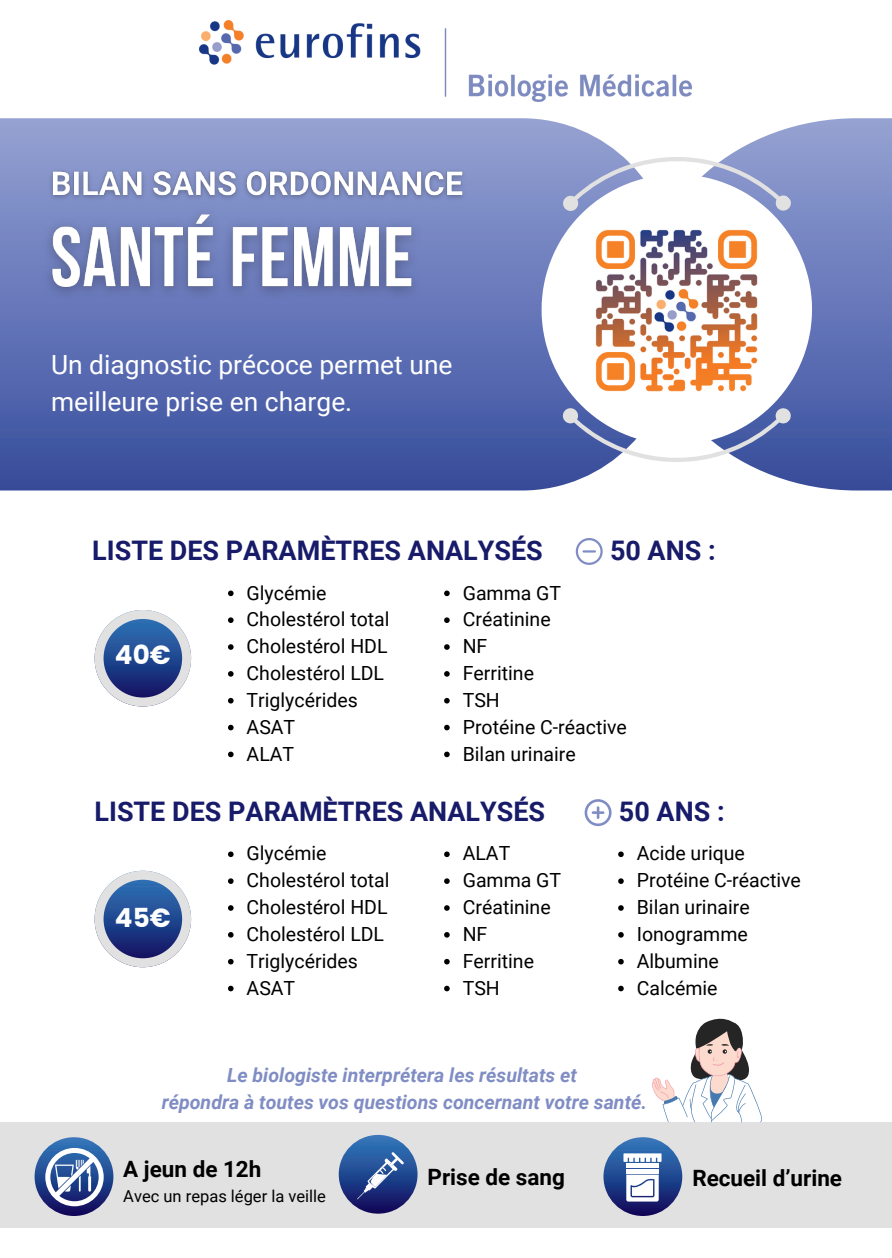
<style>
.page{position:relative;width:892px;height:1258px;background:#fff}
.page>*{position:absolute;margin:0;border:0;box-sizing:border-box;transform-origin:0 0}
.t1{font:700 27px "Roboto";color:#171b69}
.t2{font:26.4px/36.9px "Roboto";color:#fff}
.t3{font:700 26.1px "Poppins";color:#fff}
.t4{font:700 22.5px "Roboto";color:#000}
.t5{font:19.5px "Roboto";color:#000}
.t6{font:italic 700 19.5px "Roboto";color:#808dc4}
.t7{font:16.5px "Roboto";color:#000}
</style>
<div class="page">
<svg style="left:0;top:118px;width:485px;height:372px;background:#5e70b3"></svg>
<div style="left:643px;top:118px;width:248px;height:372px;background:linear-gradient(to bottom,#96a2d4,#374d9d)"></div>
<svg style="left:485px;top:118px;width:382px;height:373px;background:#6a7bb9"></svg>
<svg style="left:518px;top:151px;width:317px;height:317px;background:#6d7dbb"></svg>
<svg style="left:550px;top:183px;width:253px;height:253px"></svg>
<svg style="left:559px;top:86px;width:235px;height:234px"></svg>
<svg style="left:559px;top:299px;width:234px;height:192px"></svg>
<div style="left:0;top:1122px;width:891px;height:106px;background:#e1e1e1"></div>
<svg style="left:35px;top:1137px;width:78px;height:79px"></svg>
<div style="left:338px;top:1135px;width:79px;height:78px;background:linear-gradient(to bottom,#3680c1,#110d5d);border-radius:50%"></div>
<svg style="left:603px;top:1137px;width:79px;height:79px;background:#2b4c92"></svg>
<svg style="left:45px;top:1148px;width:59px;height:58px;background:#798eba"></svg>
<svg style="left:357px;top:1152px;width:47px;height:47px;background:#43619f"></svg>
<hr style="left:626px;top:1163px;width:32px;height:4px;background:#fff">
<hr style="left:626px;top:1169px;width:32px;height:4px;background:#fff">
<svg style="left:623px;top:1153px;width:38px;height:9px"></svg>
<svg style="left:626px;top:1174px;width:32px;height:27px"></svg>
<svg style="left:94px;top:610px;width:97px;height:96px"></svg>
<img style="left:200px;top:21px;width:491px;height:80px">
<svg style="left:94px;top:871px;width:97px;height:96px"></svg>
<svg style="left:584px;top:799px;width:27px;height:27px"></svg>
<svg style="left:575px;top:538px;width:27px;height:27px"></svg>
<svg style="left:652px;top:1018px;width:110px;height:104px"></svg>
<img style="left:585px;top:219px;width:182px;height:182px">
<svg style="left:444px;top:590px;width:5px;height:6px"></svg>
<svg style="left:444px;top:617px;width:5px;height:6px"></svg>
<svg style="left:444px;top:644px;width:5px;height:6px"></svg>
<svg style="left:444px;top:671px;width:5px;height:6px"></svg>
<svg style="left:444px;top:698px;width:5px;height:5px"></svg>
<svg style="left:444px;top:725px;width:5px;height:5px"></svg>
<svg style="left:444px;top:751px;width:5px;height:6px"></svg>
<svg style="left:228px;top:851px;width:5px;height:6px"></svg>
<svg style="left:228px;top:878px;width:5px;height:6px"></svg>
<svg style="left:228px;top:905px;width:5px;height:6px"></svg>
<svg style="left:228px;top:932px;width:5px;height:5px"></svg>
<svg style="left:228px;top:959px;width:5px;height:5px"></svg>
<svg style="left:228px;top:986px;width:5px;height:5px"></svg>
<svg style="left:444px;top:851px;width:5px;height:6px"></svg>
<svg style="left:444px;top:878px;width:5px;height:6px"></svg>
<svg style="left:444px;top:905px;width:5px;height:6px"></svg>
<svg style="left:444px;top:932px;width:5px;height:5px"></svg>
<svg style="left:444px;top:959px;width:5px;height:5px"></svg>
<svg style="left:444px;top:986px;width:5px;height:5px"></svg>
<img style="left:34px;top:199px;width:397px;height:110px">
<img style="left:45px;top:166px;width:424px;height:40px">
<svg style="left:228px;top:590px;width:5px;height:6px"></svg>
<svg style="left:228px;top:617px;width:5px;height:6px"></svg>
<svg style="left:228px;top:644px;width:5px;height:6px"></svg>
<svg style="left:228px;top:671px;width:5px;height:6px"></svg>
<svg style="left:228px;top:698px;width:5px;height:5px"></svg>
<svg style="left:228px;top:725px;width:5px;height:5px"></svg>
<svg style="left:228px;top:751px;width:5px;height:6px"></svg>
<svg style="left:618px;top:851px;width:5px;height:6px"></svg>
<svg style="left:618px;top:878px;width:5px;height:6px"></svg>
<svg style="left:618px;top:905px;width:5px;height:6px"></svg>
<svg style="left:618px;top:932px;width:5px;height:5px"></svg>
<svg style="left:618px;top:959px;width:5px;height:5px"></svg>
<svg style="left:618px;top:986px;width:5px;height:5px"></svg>
<p class="t2" style="left:51px;top:346px;width:403px">Un diagnostic précoce permet une meilleure prise en charge.</p>
<p class="t1" style="left:92px;top:535px;width:452px">LISTE DES PARAMÈTRES ANALYSÉS</p>
<p class="t1" style="left:610px;top:535px;width:107px">50 ANS :</p>
<p class="t3" style="left:115px;top:636px;width:57px">40€</p>
<p class="t5" style="left:246px;top:581px;width:81px">Glycémie</p>
<p class="t5" style="left:246px;top:608px;width:144px">Cholestérol total</p>
<p class="t5" style="left:246px;top:635px;width:142px">Cholestérol HDL</p>
<p class="t5" style="left:246px;top:662px;width:139px">Cholestérol LDL</p>
<p class="t5" style="left:246px;top:689px;width:113px">Triglycérides</p>
<p class="t5" style="left:246px;top:716px;width:50px">ASAT</p>
<p class="t5" style="left:246px;top:742px;width:49px">ALAT</p>
<p class="t5" style="left:462px;top:581px;width:100px">Gamma GT</p>
<p class="t5" style="left:462px;top:608px;width:89px">Créatinine</p>
<p class="t5" style="left:462px;top:635px;width:26px">NF</p>
<p class="t5" style="left:462px;top:662px;width:73px">Ferritine</p>
<p class="t5" style="left:462px;top:689px;width:39px">TSH</p>
<p class="t5" style="left:462px;top:716px;width:166px">Protéine C-réactive</p>
<p class="t5" style="left:462px;top:742px;width:114px">Bilan urinaire</p>
<p class="t1" style="left:94px;top:796px;width:452px">LISTE DES PARAMÈTRES ANALYSÉS</p>
<p class="t1" style="left:619px;top:796px;width:107px">50 ANS :</p>
<p class="t3" style="left:115px;top:899px;width:57px">45€</p>
<p class="t5" style="left:246px;top:842px;width:81px">Glycémie</p>
<p class="t5" style="left:246px;top:869px;width:144px">Cholestérol total</p>
<p class="t5" style="left:246px;top:896px;width:142px">Cholestérol HDL</p>
<p class="t5" style="left:246px;top:923px;width:139px">Cholestérol LDL</p>
<p class="t5" style="left:246px;top:950px;width:113px">Triglycérides</p>
<p class="t5" style="left:246px;top:976px;width:50px">ASAT</p>
<p class="t5" style="left:462px;top:842px;width:49px">ALAT</p>
<p class="t5" style="left:462px;top:869px;width:100px">Gamma GT</p>
<p class="t5" style="left:462px;top:896px;width:89px">Créatinine</p>
<p class="t5" style="left:462px;top:923px;width:26px">NF</p>
<p class="t5" style="left:462px;top:950px;width:73px">Ferritine</p>
<p class="t5" style="left:462px;top:976px;width:39px">TSH</p>
<p class="t5" style="left:636px;top:842px;width:110px">Acide urique</p>
<p class="t5" style="left:636px;top:869px;width:166px">Protéine C-réactive</p>
<p class="t5" style="left:636px;top:896px;width:114px">Bilan urinaire</p>
<p class="t5" style="left:636px;top:923px;width:112px">Ionogramme</p>
<p class="t5" style="left:636px;top:950px;width:84px">Albumine</p>
<p class="t5" style="left:636px;top:976px;width:82px">Calcémie</p>
<p class="t6" style="left:227px;top:1064px;width:351px">Le biologiste interprétera les résultats et</p>
<p class="t6" style="left:162px;top:1091px;width:486px">répondra à toutes vos questions concernant votre santé.</p>
<p class="t4" style="left:123px;top:1156px;width:140px">A jeun de 12h</p>
<p class="t7" style="left:123px;top:1186px;width:204px">Avec un repas léger la veille</p>
<p class="t4" style="left:427px;top:1164px;width:139px">Prise de sang</p>
<p class="t4" style="left:692px;top:1165px;width:151px">Recueil d’urine</p>
</div>
